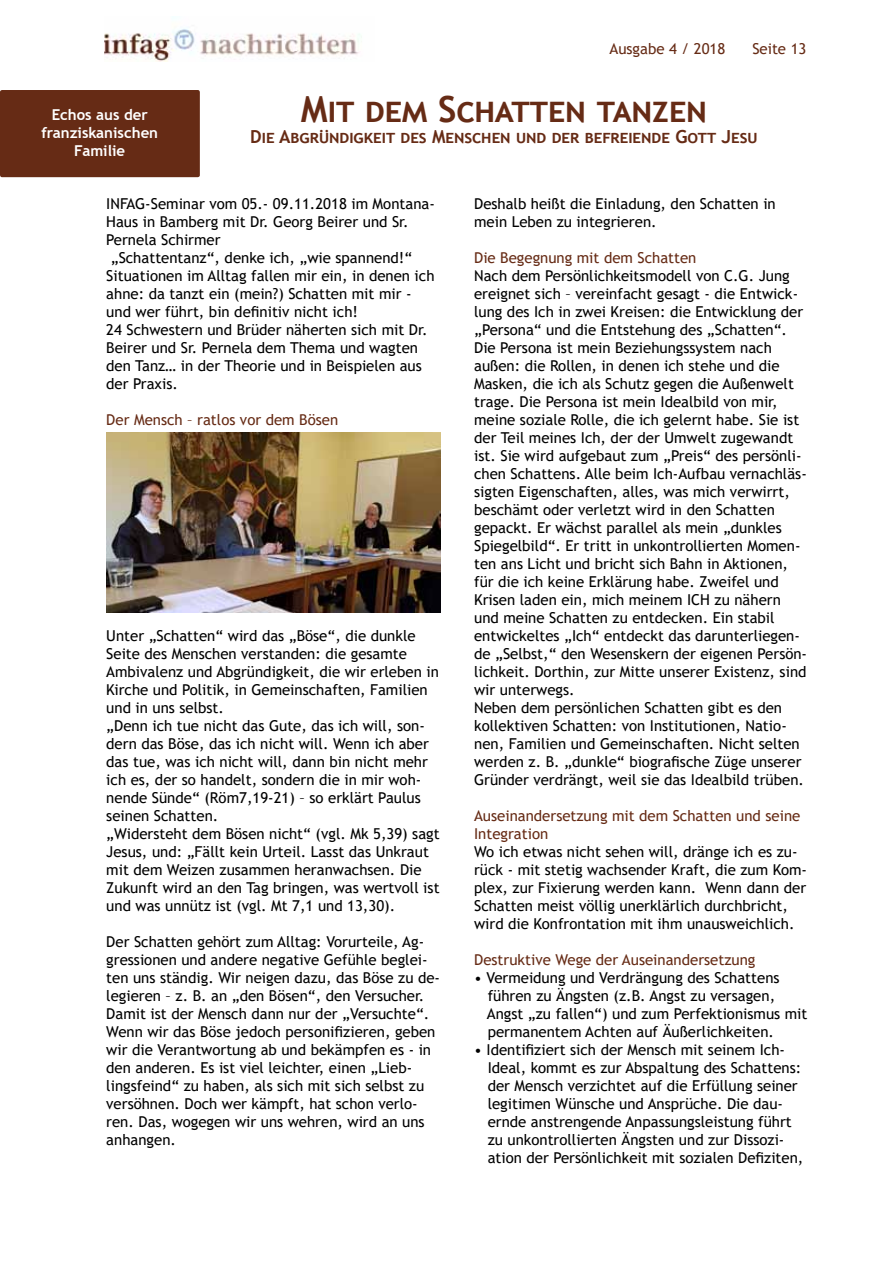
<style>
.page{position:relative;width:893px;height:1263px;background:#fff}
.page>*{position:absolute;margin:0;border:0;box-sizing:border-box;transform-origin:0 0}
.t1{font:700 36px "Trebuchet MS";color:#662b15}
.t2{font:700 18px "Trebuchet MS";color:#662b15}
.t3{font:15px/18px "Trebuchet MS";color:#000}
.t4{font:15px/18px "Trebuchet MS";color:#662b15}
.t5{font:700 15px/18px "Trebuchet MS";color:#fff;text-align:center}
</style>
<div class="page">
<img style="left:104px;top:28px;width:258px;height:34px">
<div style="left:0;top:90px;width:200px;height:87px;background:#662b15;border-radius:2px"></div>
<img style="left:106px;top:432px;width:334px;height:180px">
<p class="t5" style="left:41px;top:106px;width:118px">Echos aus der franziskanischen<br>Familie</p>
<p class="t4" style="left:609px;top:40px;width:117px">Ausgabe 4 / 2018</p>
<p class="t4" style="left:752px;top:40px;width:56px">Seite 13</p>
<h1 class="t1" style="left:301px;top:86px;width:408px">Mit dem Schatten tanzen</h1>
<p class="t2" style="left:250px;top:125px;width:509px">Die Abgründigkeit des Menschen und der befreiende Gott Jesu</p>
<p class="t3" style="left:106px;top:195px;width:330px">INFAG-Seminar vom 05.- 09.11.2018 im Montana-</p>
<p class="t3" style="left:106px;top:213px;width:304px">Haus in Bamberg mit Dr. Georg Beirer und Sr.</p>
<p class="t3" style="left:106px;top:231px;width:116px">Pernela Schirmer</p>
<p class="t3" style="left:111px;top:249px;width:303px">„Schattentanz“, denke ich, „wie spannend!“</p>
<p class="t3" style="left:106px;top:267px;width:330px">Situationen im Alltag fallen mir ein, in denen ich</p>
<p class="t3" style="left:106px;top:285px;width:307px">ahne: da tanzt ein (mein?) Schatten mit mir -</p>
<p class="t3" style="left:106px;top:303px;width:253px">und wer führt, bin definitiv nicht ich!</p>
<p class="t3" style="left:106px;top:321px;width:323px">24 Schwestern und Brüder näherten sich mit Dr.</p>
<p class="t3" style="left:106px;top:339px;width:313px">Beirer und Sr. Pernela dem Thema und wagten</p>
<p class="t3" style="left:106px;top:357px;width:317px">den Tanz… in der Theorie und in Beispielen aus</p>
<p class="t3" style="left:106px;top:375px;width:73px">der Praxis.</p>
<p class="t4" style="left:106px;top:411px;width:233px">Der Mensch – ratlos vor dem Bösen</p>
<p class="t3" style="left:106px;top:627px;width:335px">Unter „Schatten“ wird das „Böse“, die dunkle Seite des Menschen verstanden: die gesamte Ambivalenz und Abgründigkeit, die wir erleben in Kirche und Politik, in Gemeinschaften, Familien und in uns selbst.<br>„Denn ich tue nicht das Gute, das ich will, son&shy;dern das Böse, das ich nicht will. Wenn ich aber das tue, was ich nicht will, dann bin nicht mehr ich es, der so handelt, sondern die in mir woh&shy;nende Sünde“ (Röm7,19-21) – so erklärt Paulus seinen Schatten.<br>„Widersteht dem Bösen nicht“ (vgl. Mk 5,39) sagt Jesus, und: „Fällt kein Urteil. Lasst das Unkraut mit dem Weizen zusammen heranwachsen. Die Zukunft wird an den Tag bringen, was wertvoll ist und was unnütz ist (vgl. Mt 7,1 und 13,30).</p>
<p class="t3" style="left:106px;top:933px;width:335px">Der Schatten gehört zum Alltag: Vorurteile, Ag&shy;gressionen und andere negative Gefühle beglei&shy;ten uns ständig. Wir neigen dazu, das Böse zu de&shy;legieren – z. B. an „den Bösen“, den Versucher.<br>Damit ist der Mensch dann nur der „Versuchte“.<br>Wenn wir das Böse jedoch personifizieren, geben wir die Verantwortung ab und bekämpfen es - in den anderen. Es ist viel leichter, einen „Lieb&shy;lingsfeind“ zu haben, als sich mit sich selbst zu versöhnen. Doch wer kämpft, hat schon verlo&shy;ren. Das, wogegen wir uns wehren, wird an uns anhangen.</p>
<p class="t3" style="left:474px;top:195px;width:303px">Deshalb heißt die Einladung, den Schatten in mein Leben zu integrieren.</p>
<p class="t4" style="left:474px;top:249px;width:224px">Die Begegnung mit dem Schatten</p>
<p class="t3" style="left:474px;top:267px;width:334px">Nach dem Persönlichkeitsmodell von C.G. Jung ereignet sich – vereinfacht gesagt - die Entwick&shy;lung des Ich in zwei Kreisen: die Entwicklung der „Persona“ und die Entstehung des „Schatten“.<br>Die Persona ist mein Beziehungssystem nach außen: die Rollen, in denen ich stehe und die Masken, die ich als Schutz gegen die Außenwelt trage. Die Persona ist mein Idealbild von mir, meine soziale Rolle, die ich gelernt habe. Sie ist der Teil meines Ich, der der Umwelt zugewandt ist. Sie wird aufgebaut zum „Preis“ des persönli&shy;chen Schattens. Alle beim Ich-Aufbau vernachläs&shy;sigten Eigenschaften, alles, was mich verwirrt, beschämt oder verletzt wird in den Schatten gepackt. Er wächst parallel als mein „dunkles Spiegelbild“. Er tritt in unkontrollierten Momen&shy;ten ans Licht und bricht sich Bahn in Aktionen, für die ich keine Erklärung habe. Zweifel und Krisen laden ein, mich meinem ICH zu nähern und meine Schatten zu entdecken. Ein stabil entwickeltes „Ich“ entdeckt das darunterliegen&shy;de „Selbst,“ den Wesenskern der eigenen Persön&shy;lichkeit. Dorthin, zur Mitte unserer Existenz, sind wir unterwegs.<br>Neben dem persönlichen Schatten gibt es den kollektiven Schatten: von Institutionen, Natio&shy;nen, Familien und Gemeinschaften. Nicht selten werden z. B. „dunkle“ biografische Züge unserer Gründer verdrängt, weil sie das Idealbild trüben.</p>
<p class="t4" style="left:474px;top:807px;width:328px">Auseinandersetzung mit dem Schatten und seine<br>Integration</p>
<p class="t3" style="left:474px;top:843px;width:334px">Wo ich etwas nicht sehen will, dränge ich es zu&shy;rück - mit stetig wachsender Kraft, die zum Kom&shy;plex, zur Fixierung werden kann. Wenn dann der Schatten meist völlig unerklärlich durchbricht, wird die Konfrontation mit ihm unausweichlich.</p>
<p class="t4" style="left:474px;top:951px;width:283px">Destruktive Wege der Auseinandersetzung</p>
<p class="t3" style="left:487px;top:969px;width:322px;text-indent:-13px">• Vermeidung und Verdrängung des Schattens führen zu Ängsten (z.B. Angst zu versagen, Angst „zu fallen“) und zum Perfektionismus mit permanentem Achten auf Äußerlichkeiten.</p>
<p class="t3" style="left:488px;top:1041px;width:317px;text-indent:-14px">• Identifiziert sich der Mensch mit seinem Ich-Ideal, kommt es zur Abspaltung des Schattens: der Mensch verzichtet auf die Erfüllung seiner legitimen Wünsche und Ansprüche. Die dau&shy;ernde anstrengende Anpassungsleistung führt zu unkontrollierten Ängsten und zur Dissozi&shy;ation der Persönlichkeit mit sozialen Defiziten,</p>
</div>
